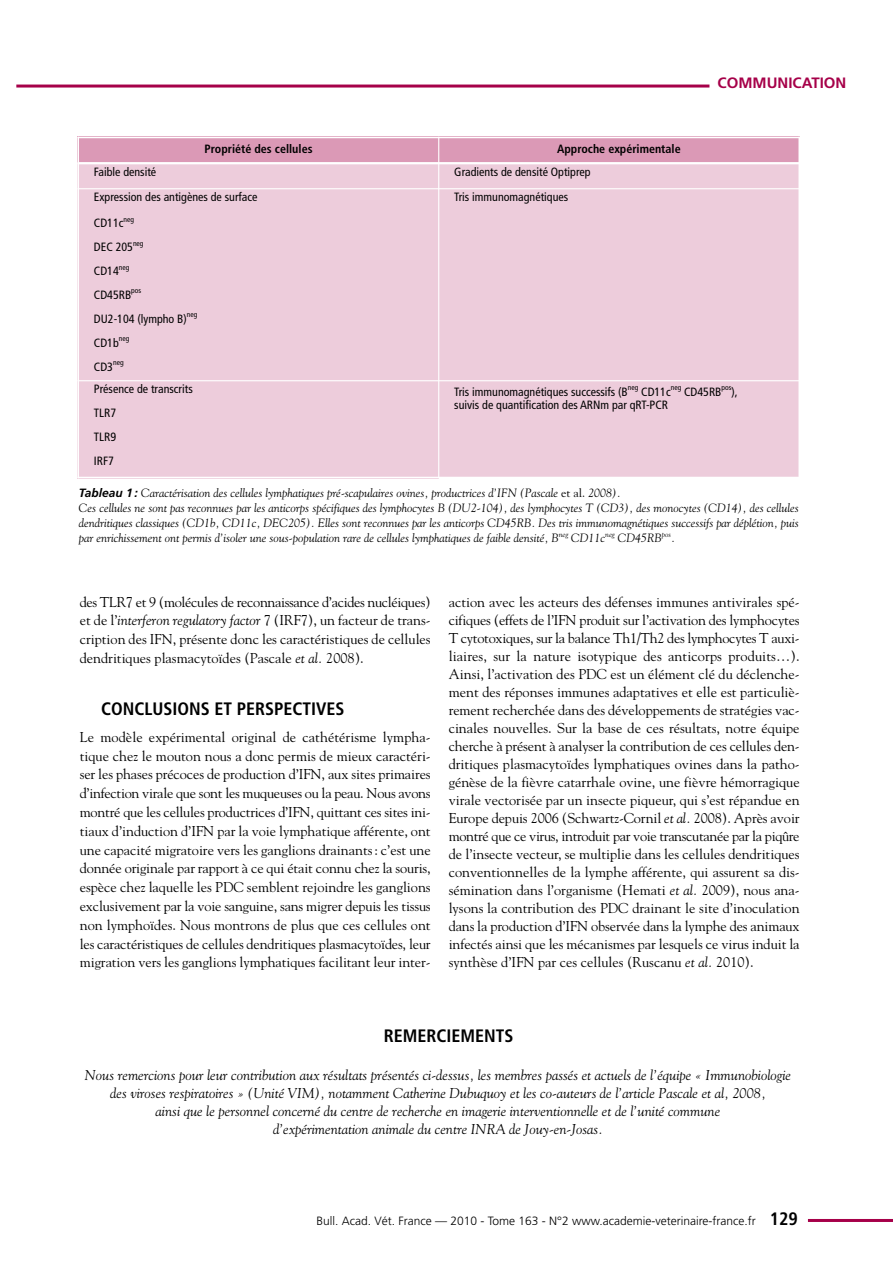
<style>
.page{position:relative;width:893px;height:1263px;background:#fff}
.page>*{position:absolute;margin:0;border:0;box-sizing:border-box;transform-origin:0 0}
.t1{font:700 condensed 18px "Frutiger";color:#000}
.t2{font:700 15px "Frutiger";color:#a60049}
.t3{font:14.25px/18px "Goudy";color:#000;text-align:justify}
.t4{font:italic 14.25px/18px "Goudy";color:#000;text-align:center}
.t5{font:italic 12px/15px "Goudy";color:#000}
.t6{font:condensed 12px/23.9px "Frutiger";color:#000;text-align:justify}
.t7{font:300 12px "Frutiger";color:#000}
.t8{font:700 condensed 12px "Frutiger";color:#000}
.t9{font:condensed 7.5px "Frutiger";color:#000}
.s1{font-family:"Frutiger";font-weight:700}
.s2{font-style:normal}
.s3{font-style:italic}
.s4{font-weight:700;font-stretch:condensed;font-size:18px}
</style>
<div class="page">
<hr style="left:808px;top:1219px;width:85px;height:3px;background:#a60049">
<hr style="left:16px;top:85px;width:693px;height:3px;background:#a60049">
<div style="left:77px;top:137px;width:362px;height:26px;background:#db99b6"></div>
<div style="left:439px;top:137px;width:361px;height:26px;background:#db99b6"></div>
<div style="left:77px;top:163px;width:362px;height:26px;background:#edccdb"></div>
<div style="left:439px;top:163px;width:361px;height:26px;background:#edccdb"></div>
<div style="left:77px;top:189px;width:362px;height:24px;background:#edccdb"></div>
<div style="left:439px;top:189px;width:361px;height:192px;background:#edccdb"></div>
<div style="left:77px;top:213px;width:362px;height:24px;background:#edccdb"></div>
<div style="left:77px;top:237px;width:362px;height:24px;background:#edccdb"></div>
<div style="left:77px;top:261px;width:362px;height:24px;background:#edccdb"></div>
<div style="left:77px;top:285px;width:362px;height:24px;background:#edccdb"></div>
<div style="left:77px;top:309px;width:362px;height:23px;background:#edccdb"></div>
<div style="left:77px;top:332px;width:362px;height:24px;background:#edccdb"></div>
<div style="left:77px;top:356px;width:362px;height:25px;background:#edccdb"></div>
<div style="left:77px;top:381px;width:362px;height:24px;background:#edccdb"></div>
<div style="left:439px;top:381px;width:361px;height:96px;background:#edccdb"></div>
<div style="left:77px;top:405px;width:362px;height:24px;background:#edccdb"></div>
<div style="left:77px;top:429px;width:362px;height:24px;background:#edccdb"></div>
<div style="left:77px;top:453px;width:362px;height:25px;background:#edccdb"></div>
<hr style="left:77px;top:137px;width:2px;height:341px;background:#fff">
<hr style="left:438px;top:137px;width:1px;height:341px;background:#fff">
<hr style="left:798px;top:137px;width:2px;height:341px;background:#fff">
<hr style="left:77px;top:137px;width:723px;height:1px;background:#fff">
<hr style="left:77px;top:162px;width:723px;height:2px;background:#fff">
<hr style="left:77px;top:188px;width:723px;height:1px;background:#fff">
<hr style="left:77px;top:380px;width:723px;height:1px;background:#fff">
<hr style="left:77px;top:477px;width:723px;height:1px;background:#fff">
<p class="t8" style="left:205px;top:144px;width:109px">Propriété des cellules</p>
<p class="t8" style="left:557px;top:144px;width:125px">Approche expérimentale</p>
<p class="t2" style="left:718px;top:76px;width:130px">COMMUNICATION</p>
<p class="t6" style="left:94px;top:161px;width:64px">Faible densité</p>
<p class="t6" style="left:454px;top:161px;width:138px">Gradients de densité Optiprep</p>
<p class="t6" style="left:94px;top:186px;width:165px">Expression des antigènes de surface</p>
<p class="t6" style="left:454px;top:186px;width:115px">Tris immunomagnétiques</p>
<p class="t6" style="left:94px;top:212px;width:31px">CD11c</p>
<p class="t9" style="left:124px;top:216px;width:12px">neg</p>
<p class="t6" style="left:94px;top:236px;width:41px">DEC 205</p>
<p class="t9" style="left:133px;top:240px;width:12px">neg</p>
<p class="t6" style="left:94px;top:260px;width:26px">CD14</p>
<p class="t9" style="left:119px;top:264px;width:12px">neg</p>
<p class="t6" style="left:94px;top:284px;width:39px">CD45RB</p>
<p class="t9" style="left:131px;top:288px;width:11px">pos</p>
<p class="t6" style="left:94px;top:308px;width:94px">DU2-104 (lympho B)</p>
<p class="t9" style="left:187px;top:312px;width:12px">neg</p>
<p class="t6" style="left:94px;top:332px;width:26px">CD1b</p>
<p class="t9" style="left:119px;top:335px;width:12px">neg</p>
<p class="t6" style="left:94px;top:355px;width:21px">CD3</p>
<p class="t9" style="left:113px;top:359px;width:12px">neg</p>
<p class="t6" style="left:94px;top:378px;width:100px">Présence de transcrits</p>
<p class="t6" style="left:454px;top:380px;width:175px">Tris immunomagnétiques successifs (B</p>
<p class="t9" style="left:628px;top:384px;width:12px">neg</p>
<p class="t6" style="left:641px;top:380px;width:31px">CD11c</p>
<p class="t9" style="left:671px;top:384px;width:12px">neg</p>
<p class="t6" style="left:684px;top:380px;width:39px">CD45RB</p>
<p class="t9" style="left:721px;top:384px;width:11px">pos</p>
<p class="t6" style="left:731px;top:380px;width:8px">),</p>
<p class="t6" style="left:454px;top:394px;width:215px">suivis de quantification des ARNm par qRT-PCR</p>
<p class="t6" style="left:94px;top:402px;width:24px">TLR7<br>TLR9<br>IRF7</p>
<p class="t5" style="left:79px;top:486px;width:721px"><span class="s1">Tableau 1:</span> Caractérisation des cellules lymphatiques pré-scapulaires ovines, productrices d’IFN (Pascale <span class="s2">et al.</span> 2008).<br>Ces cellules ne sont pas reconnues par les anticorps spécifiques des lymphocytes B (DU2-104), des lymphocytes T (CD3), des monocytes (CD14), des cellules dendritiques classiques (CD1b, CD11c, DEC205). Elles sont reconnues par les anticorps CD45RB. Des tris immunomagnétiques successifs par déplétion, puis par enrichissement ont permis d’isoler une sous-population rare de cellules lymphatiques de faible densité, B<sup>neg</sup> CD11c<sup>neg</sup> CD45RB<sup>pos</sup>.</p>
<p class="t3" style="left:80px;top:592px;width:352px;line-height:18.8px">des TLR7 et 9 (molécules de reconnaissance d’acides nucléiques) et de l’<span class="s3">interferon regulatory factor</span> 7 (IRF7), un facteur de trans&shy;cription des IFN, présente donc les caractéristiques de cellules dendritiques plasmacytoïdes (Pascale <span class="s3">et al.</span> 2008).</p>
<p class="t1" style="left:101px;top:701px;width:245px">CONCLUSIONS ET PERSPECTIVES</p>
<p class="t3" style="left:80px;top:727px;width:352px;line-height:18.8px">Le modèle expérimental original de cathétérisme lympha&shy;tique chez le mouton nous a donc permis de mieux caractéri&shy;ser les phases précoces de production d’IFN, aux sites primaires d’infection virale que sont les muqueuses ou la peau. Nous avons montré que les cellules productrices d’IFN, quittant ces sites ini&shy;tiaux d’induction d’IFN par la voie lymphatique afférente, ont une capacité migratoire vers les ganglions drainants: c’est une donnée originale par rapport à ce qui était connu chez la souris, espèce chez laquelle les PDC semblent rejoindre les ganglions exclusivement par la voie sanguine, sans migrer depuis les tissus non lymphoïdes. Nous montrons de plus que ces cellules ont les caractéristiques de cellules dendritiques plasmacytoïdes, leur migration vers les ganglions lymphatiques facilitant leur inter-</p>
<p class="t3" style="left:449px;top:593px;width:352px">action avec les acteurs des défenses immunes antivirales spé&shy;cifiques (effets de l’IFN produit sur l’activation des lymphocytes T cytotoxiques, sur la balance Th1/Th2 des lymphocytes T auxi&shy;liaires, sur la nature isotypique des anticorps produits…).<br>Ainsi, l’activation des PDC est un élément clé du déclenche&shy;ment des réponses immunes adaptatives et elle est particuliè&shy;rement recherchée dans des développements de stratégies vac&shy;cinales nouvelles. Sur la base de ces résultats, notre équipe cherche à présent à analyser la contribution de ces cellules den&shy;dritiques plasmacytoïdes lymphatiques ovines dans la patho&shy;génèse de la fièvre catarrhale ovine, une fièvre hémorragique virale vectorisée par un insecte piqueur, qui s’est répandue en Europe depuis 2006 (Schwartz-Cornil <span class="s3">et al.</span> 2008). Après avoir montré que ce virus, introduit par voie transcutanée par la piqûre de l’insecte vecteur, se multiplie dans les cellules dendritiques conventionnelles de la lymphe afférente, qui assurent sa dis&shy;sémination dans l’organisme (Hemati <span class="s3">et al.</span> 2009), nous ana&shy;lysons la contribution des PDC drainant le site d’inoculation dans la production d’IFN observée dans la lymphe des animaux infectés ainsi que les mécanismes par lesquels ce virus induit la synthèse d’IFN par ces cellules (Ruscanu <span class="s3">et al.</span> 2010).</p>
<p class="t1" style="left:384px;top:1028px;width:131px">REMERCIEMENTS</p>
<p class="t4" style="left:85px;top:1066px;width:708px">Nous remercions pour leur contribution aux résultats présentés ci-dessus, les membres passés et actuels de l’équipe « Immunobiologie des viroses respiratoires » (Unité VIM), notamment Catherine Dubuquoy et les co-auteurs de l’article Pascale et al, 2008,<br>ainsi que le personnel concerné du centre de recherche en imagerie interventionnelle et de l’unité commune<br>d’expérimentation animale du centre INRA de Jouy-en-Josas.</p>
<p class="t7" style="left:317px;top:1216px;width:483px">Bull. Acad. Vét. France — 2010 - Tome 163 - N°2 www.academie-veterinaire-france.fr <span class="s4">129</span></p>
</div>
